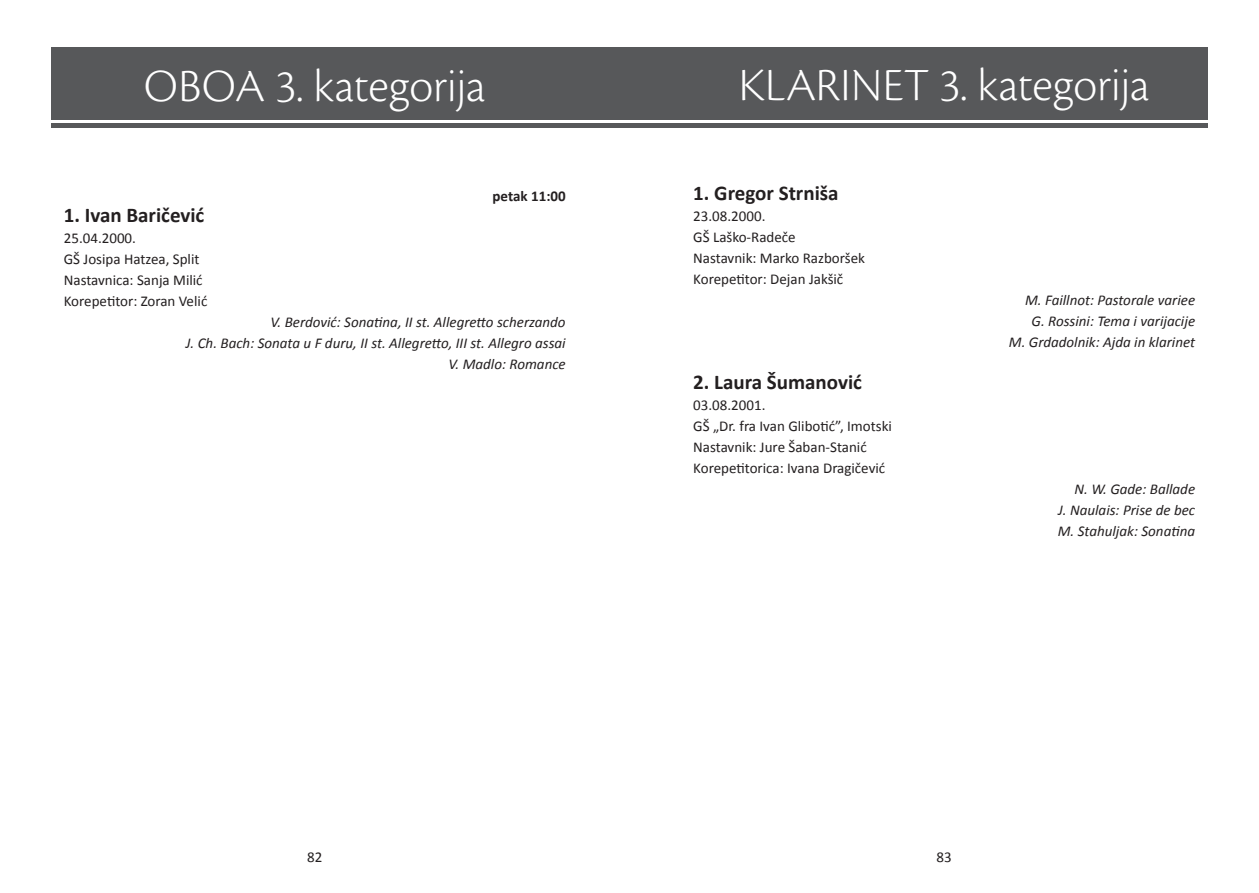
<style>
.page{position:relative;width:1259px;height:893px;background:#fff}
.page>*{position:absolute;margin:0;border:0;box-sizing:border-box;transform-origin:0 0}
.t1{font:300 48px "Cronos Pro";color:#fff}
.t2{font:700 21px "Calibri";color:#231f20}
.t3{font:italic 15px/21px "Calibri";color:#231f20;text-align:right}
.t4{font:15px/21px "Calibri";color:#231f20}
.t5{font:700 15px "Calibri";color:#231f20}
</style>
<div class="page">
<div style="left:51px;top:47px;width:578px;height:73px;background:#57585a"></div>
<div style="left:51px;top:123px;width:578px;height:5px;background:#57585a"></div>
<div style="left:629px;top:47px;width:579px;height:73px;background:#57585a"></div>
<div style="left:629px;top:123px;width:579px;height:5px;background:#57585a"></div>
<h1 class="t1" style="left:144px;top:59px;width:343px">OBOA 3. kategorija</h1>
<p class="t5" style="left:492px;top:187px;width:75px">petak 11:00</p>
<h2 class="t2" style="left:64px;top:202px;width:142px">1. Ivan Baričević</h2>
<p class="t4" style="left:64px;top:228px;width:145px">25.04.2000.<br>GŠ Josipa Hatzea, Split<br>Nastavnica: Sanja M ilić<br>Korepetitor: Zoran Velić</p>
<p class="t3" style="left:186px;top:311px;width:381px">V. Berdović: Sonatina, II st. Allegretto scherzando<br>J. Ch. Bach: Sonata u F duru, II st. Allegretto, III st. Allegro assai<br>V. Madlo: Romance</p>
<h1 class="t1" style="left:739px;top:58px;width:412px">KLARINET 3. kategorija</h1>
<h2 class="t2" style="left:693px;top:180px;width:147px">1. Gregor Strniša</h2>
<p class="t4" style="left:693px;top:206px;width:173px">23.08.2000.<br>GŠ Laško-Radeče<br>Nastavnik: Marko Razboršek<br>Korepetitor: Dejan Jakšič</p>
<h2 class="t2" style="left:693px;top:369px;width:170px">2. Laura Šumanović</h2>
<p class="t4" style="left:693px;top:395px;width:200px">03.08.2001.<br>GŠ „Dr. fra Ivan Glibotić”, Imotski<br>Nastavnik: Jure Šaban-Stanić<br>Korepetitorica: Ivana Dragičević</p>
<p class="t3" style="left:1009px;top:289px;width:188px">M. Faillnot: Pastorale variee<br>G. Rossini: Tema i varijacije<br>M. Grdadolnik: Ajda in klarinet</p>
<p class="t3" style="left:1057px;top:478px;width:139px;text-align:justify;text-indent:17px">N. W. Gade: Ballade J. Naulais: Prise de bec M. Stahuljak: Sonatina</p>
<p class="t4" style="left:307px;top:846px;width:17px">82</p>
<p class="t4" style="left:936px;top:846px;width:17px">83</p>
</div>
